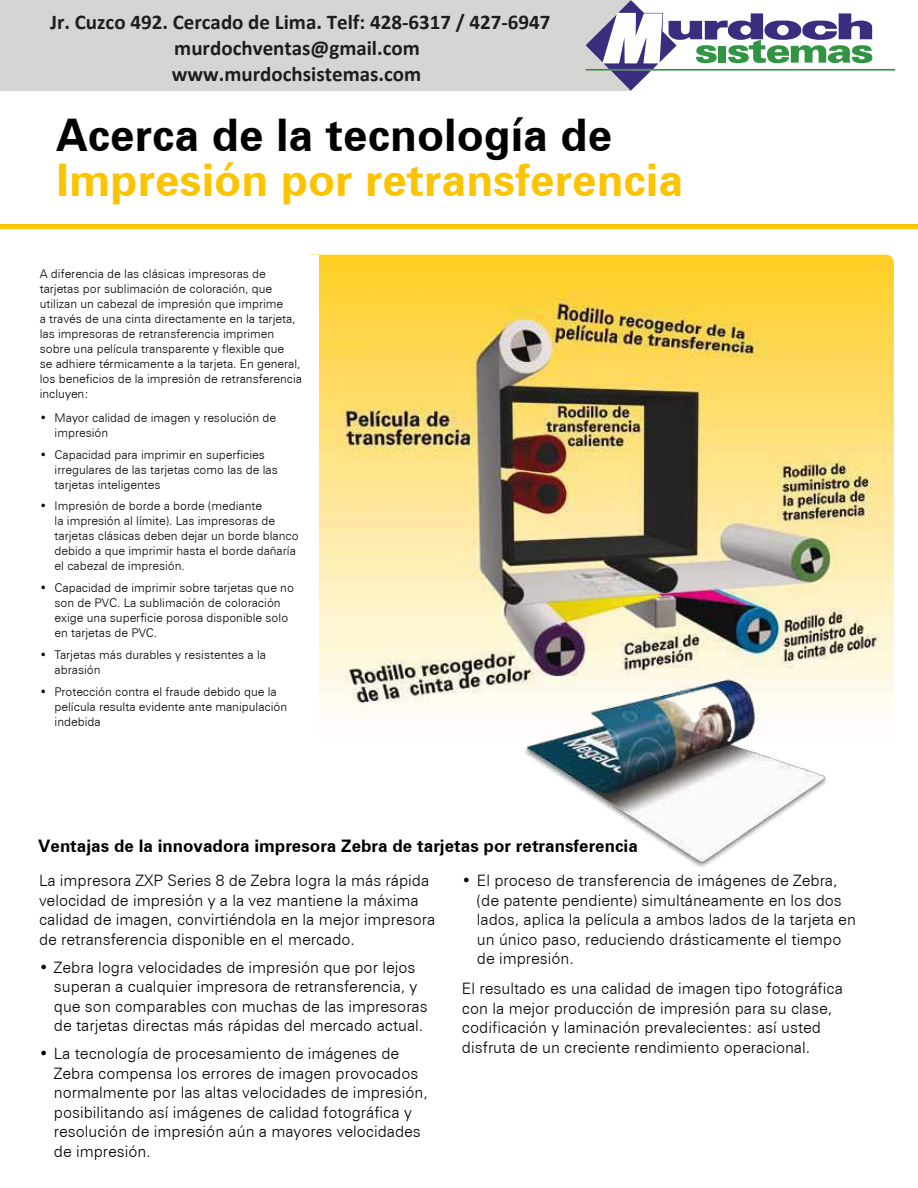
<style>
.page{position:relative;width:918px;height:1188px;background:#fff}
.page>*{position:absolute;margin:0;border:0;box-sizing:border-box;transform-origin:0 0}
.t1{font:700 45px "Zurich BT";color:#fcc400}
.t2{font:700 45px "Zurich BT";color:#000}
.t3{font:700 21px/26px "Calibri";color:#1d1d1b;text-align:center}
.t4{font:700 17.25px "Zurich BT";color:#000}
.t5{font:300 15.75px/19.5px "Zurich BT";color:#000}
.t6{font:300 12px/15px "Zurich BT";color:#000}
</style>
<div class="page">
<img style="left:319px;top:255px;width:575px;height:457px">
<div style="left:0;top:224px;width:918px;height:5px;background:#fcc400"></div>
<img style="left:510px;top:658px;width:324px;height:210px">
<div style="left:0;top:0;width:631px;height:91px;background:#d7d4d4"></div>
<svg style="left:586px;top:0;width:309px;height:91px"></svg>
<h2 class="t3" style="left:50px;top:9px;width:502px">Jr. Cuzco 492. Cercado de Lima. Telf: 428-6317 / 427-6947 murdochventas@gmail.com<br>www.murdochsistemas.com</h2>
<h1 class="t2" style="left:56px;top:108px;width:558px">Acerca de la tecnología de</h1>
<h1 class="t1" style="left:56px;top:153px;width:629px">Impresión por retransferencia</h1>
<p class="t6" style="left:40px;top:267px;width:264px">A diferencia de las clásicas impresoras de tarjetas por sublimación de coloración, que utilizan un cabezal de impresión que imprime<br>a través de una cinta directamente en la tarjeta, las impresoras de retransferencia imprimen sobre una película transparente y flexible que<br>se adhiere térmicamente a la tarjeta. En general, los beneficios de la impresión de retransferencia incluyen:</p>
<p class="t6" style="left:55px;top:410px;width:223px;text-indent:-15px">• Mayor calidad de imagen y resolución de impresión</p>
<p class="t6" style="left:55px;top:447px;width:225px;text-indent:-15px">• Capacidad para imprimir en superficies irregulares de las tarjetas como las de las tarjetas inteligentes</p>
<p class="t6" style="left:55px;top:499px;width:246px;text-indent:-15px">• Impresión de borde a borde (mediante<br>la impresión al límite). Las impresoras de tarjetas clásicas deben dejar un borde blanco debido a que imprimir hasta el borde dañaría el cabezal de impresión.</p>
<p class="t6" style="left:55px;top:580px;width:241px;text-indent:-15px">• Capacidad de imprimir sobre tarjetas que no son de PVC. La sublimación de coloración exige una superficie porosa disponible solo en tarjetas de PVC.</p>
<p class="t6" style="left:55px;top:647px;width:213px;text-indent:-15px">• Tarjetas más durables y resistentes a la abrasión</p>
<p class="t6" style="left:55px;top:684px;width:234px;text-indent:-15px">• Protección contra el fraude debido que la película resulta evidente ante manipulación indebida</p>
<p class="t4" style="left:38px;top:835px;width:601px">Ventajas de la innovadora impresora Zebra de tarjetas por retransferencia</p>
<p class="t5" style="left:39px;top:871px;width:398px">La impresora ZXP Series 8 de Zebra logra la más rápida velocidad de impresión y a la vez mantiene la máxima calidad de imagen, convirtiéndola en la mejor impresora de retransferencia disponible en el mercado.</p>
<p class="t5" style="left:54px;top:957px;width:375px;text-indent:-15px">• Zebra logra velocidades de impresión que por lejos superan a cualquier impresora de retransferencia, y que son comparables con muchas de las impresoras de tarjetas directas más rápidas del mercado actual.</p>
<p class="t5" style="left:54px;top:1044px;width:375px;text-indent:-15px">• La tecnología de procesamiento de imágenes de Zebra compensa los errores de imagen provocados normalmente por las altas velocidades de impresión, posibilitando así imágenes de calidad fotográfica y resolución de impresión aún a mayores velocidades de impresión.</p>
<p class="t5" style="left:477px;top:871px;width:381px;text-indent:-15px">• El proceso de transferencia de imágenes de Zebra, (de patente pendiente) simultáneamente en los dos lados, aplica la película a ambos lados de la tarjeta en un único paso, reduciendo drásticamente el tiempo de impresión.</p>
<p class="t5" style="left:462px;top:979px;width:382px">El resultado es una calidad de imagen tipo fotográfica con la mejor producción de impresión para su clase, codificación y laminación prevalecientes: así usted disfruta de un creciente rendimiento operacional.</p>
</div>
